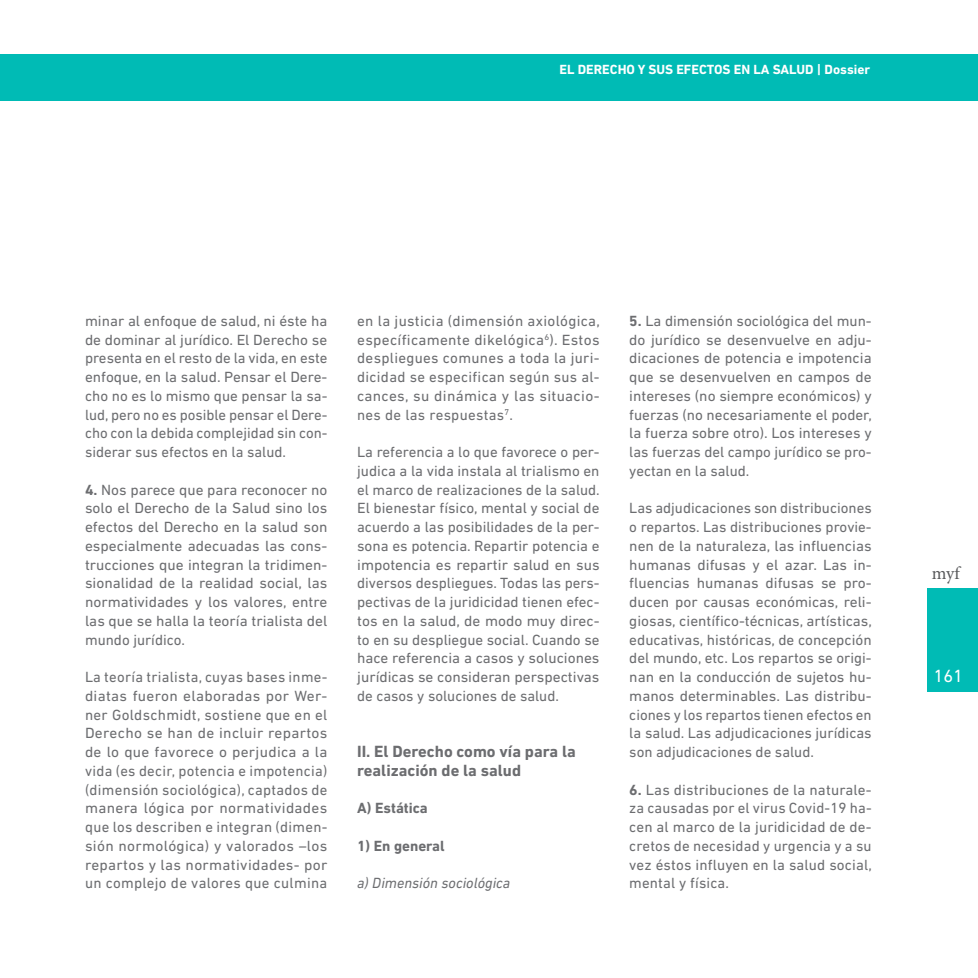
<style>
.page{position:relative;width:978px;height:978px;background:#fff}
.page>*{position:absolute;margin:0;border:0;box-sizing:border-box;transform-origin:0 0}
.t1{font:18px "Minion Pro";color:#57585a}
.t2{font:18px "DIN Next LT Pro";color:#fff}
.SUBT_INT_NOTA_LALO{font:700 16.5px/18.8px "DIN Next LT Pro";color:#6c6d70}
.t3{font:15px/18.8px "DIN Next LT Pro";color:#6c6d70;text-align:justify}
.t4{font:italic 15px "DIN Next LT Pro";color:#6c6d70}
.t5{font:700 15px "DIN Next LT Pro";color:#6c6d70}
.NOT_Cuerpo_minion_9{font:700 13.5px "DIN Next LT Pro";color:#fff}
.s1{font-weight:700}
</style>
<div class="page">
<div style="left:927px;top:588px;width:51px;height:104px;background:#00bbb5"></div>
<div style="left:0;top:54px;width:978px;height:47px;background:#00bbb5"></div>
<p class="NOT_Cuerpo_minion_9" style="left:559px;top:61px;width:312px">EL DERECHO Y SUS EFECTOS EN LA SALUD | Dossier</p>
<p class="t3" style="left:85px;top:311px;width:244px">minar al enfoque de salud, ni éste ha de dominar al jurídico. El Derecho se presenta en el resto de la vida, en este enfoque, en la salud. Pensar el Dere&shy;cho no es lo mismo que pensar la sa&shy;lud, pero no es posible pensar el Dere&shy;cho con la debida complejidad sin con&shy;siderar sus efectos en la salud.</p>
<p class="t3" style="left:85px;top:480px;width:244px"><span class="s1">4.</span> Nos parece que para reconocer no solo el Derecho de la Salud sino los efectos del Derecho en la salud son especialmente adecuadas las cons&shy;trucciones que integran la tridimen&shy;sionalidad de la realidad social, las normatividades y los valores, entre las que se halla la teoría trialista del mundo jurídico.</p>
<p class="t3" style="left:85px;top:667px;width:244px">La teoría trialista, cuyas bases inme&shy;diatas fueron elaboradas por Wer&shy;ner Goldschmidt, sostiene que en el Derecho se han de incluir repartos de lo que favorece o perjudica a la vida (es decir, potencia e impotencia) (dimensión sociológica), captados de manera lógica por normatividades que los describen e integran (dimen&shy;sión normológica) y valorados –los repartos y las normatividades- por un complejo de valores que culmina</p>
<p class="t3" style="left:357px;top:311px;width:244px">en la justicia (dimensión axiológica, específicamente dikelógica<sup>6</sup>). Estos despliegues comunes a toda la juri&shy;dicidad se especifican según sus al&shy;cances, su dinámica y las situacio&shy;nes de las respuestas<sup>7</sup>.</p>
<p class="t3" style="left:357px;top:442px;width:244px">La referencia a lo que favorece o per&shy;judica a la vida instala al trialismo en el marco de realizaciones de la salud.<br>El bienestar físico, mental y social de acuerdo a las posibilidades de la per&shy;sona es potencia. Repartir potencia e impotencia es repartir salud en sus diversos despliegues. Todas las pers&shy;pectivas de la juridicidad tienen efec&shy;tos en la salud, de modo muy direc&shy;to en su despliegue social. Cuando se hace referencia a casos y soluciones jurídicas se consideran perspectivas de casos y soluciones de salud.</p>
<p class="SUBT_INT_NOTA_LALO" style="left:357px;top:742px;width:220px">II. El Derecho como vía para la realización de la salud</p>
<p class="t5" style="left:357px;top:800px;width:72px">A) Estática</p>
<p class="t5" style="left:357px;top:837px;width:89px">1) En general</p>
<p class="t4" style="left:357px;top:875px;width:155px">a) Dimensión sociológica</p>
<p class="t3" style="left:629px;top:311px;width:244px"><span class="s1">5.</span> La dimensión sociológica del mun&shy;do jurídico se desenvuelve en adju&shy;dicaciones de potencia e impotencia que se desenvuelven en campos de intereses (no siempre económicos) y fuerzas (no necesariamente el poder, la fuerza sobre otro). Los intereses y las fuerzas del campo jurídico se pro&shy;yectan en la salud.</p>
<p class="t3" style="left:629px;top:499px;width:244px">Las adjudicaciones son distribuciones o repartos. Las distribuciones provie&shy;nen de la naturaleza, las influencias humanas difusas y el azar. Las in&shy;fluencias humanas difusas se pro&shy;ducen por causas económicas, reli&shy;giosas, científico-técnicas, artísticas, educativas, históricas, de concepción del mundo, etc. Los repartos se origi&shy;nan en la conducción de sujetos hu&shy;manos determinables. Las distribu&shy;ciones y los repartos tienen efectos en la salud. Las adjudicaciones jurídicas son adjudicaciones de salud.</p>
<p class="t3" style="left:629px;top:780px;width:244px"><span class="s1">6.</span> Las distribuciones de la naturale&shy;za causadas por el virus Covid-19 ha&shy;cen al marco de la juridicidad de de&shy;cretos de necesidad y urgencia y a su vez éstos influyen en la salud social, mental y física.</p>
<p class="t1" style="left:932px;top:561px;width:29px">myf</p>
<p class="t2" style="left:934px;top:666px;width:31px">161</p>
</div>
